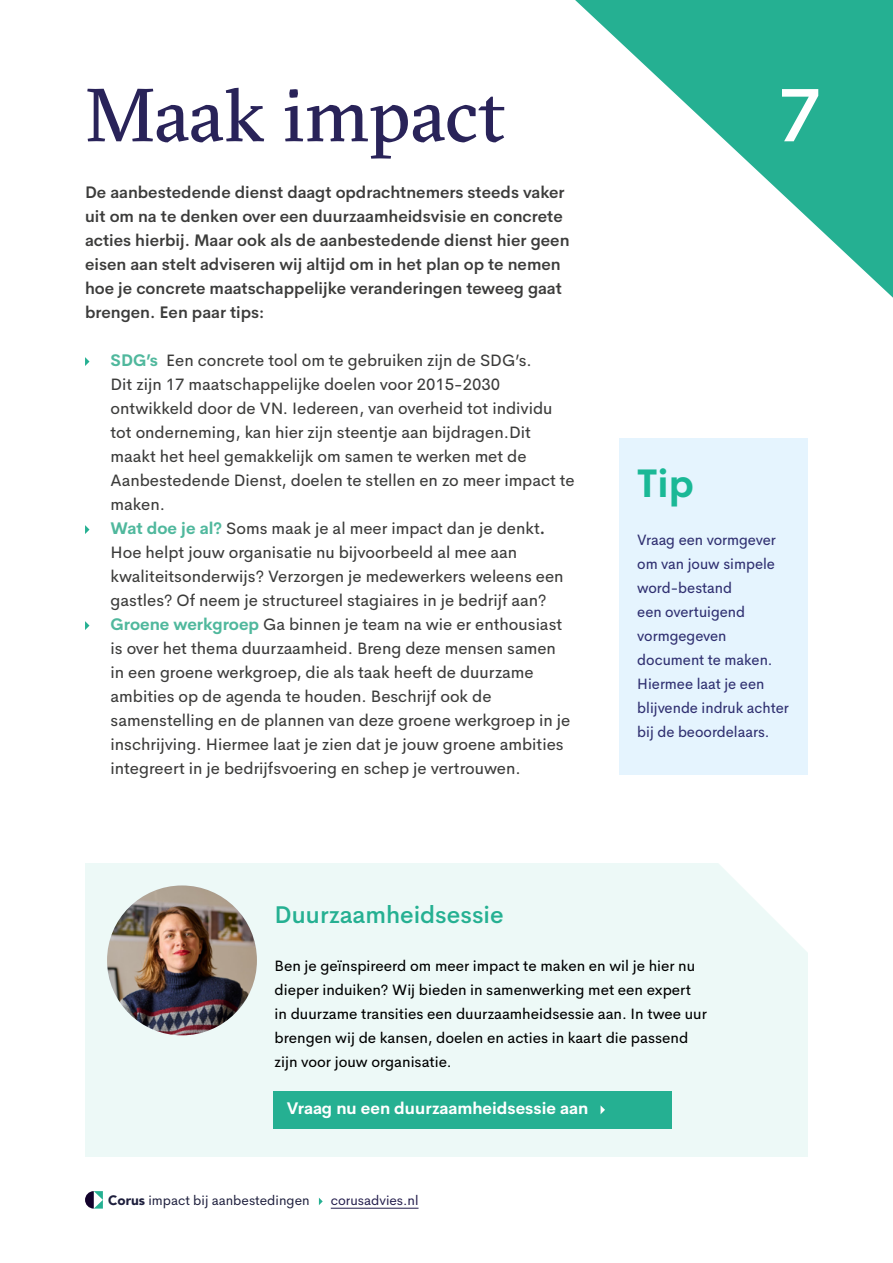
<style>
.page{position:relative;width:893px;height:1263px;background:#fff}
.page>*{position:absolute;margin:0;border:0;box-sizing:border-box;transform-origin:0 0}
.t1{font:75px "GT Sectra";color:#292359}
.t2{font:500 75px "Cerebri Sans Pro";color:#fff}
.t3{font:700 39px "Cerebri Sans Pro";color:#1ab896}
.t4{font:500 24px "Cerebri Sans Pro";color:#25b092}
.t5{font:16.5px/24px "Cerebri Sans Pro";color:#3c3c3b}
.t6{font:600 16.5px/24px "Cerebri Sans Pro";color:#3c3c3b}
.t7{font:700 16.5px "Cerebri Sans Pro";color:#fff}
.t8{font:15px/24px "Cerebri Sans Pro";color:#000}
.t9{font:15px/24px "Cerebri Sans Pro";color:#303071}
.t10{font:13.5px "Cerebri Sans Pro";color:#1e1f3d}
.t11{font:13.5px "Cerebri Sans Pro";color:#231d4c}
.s1{font-weight:700;color:#50b89d}
.s2{font-weight:700}
.s3{font-family:"Avenir LT Std";font-weight:900}
</style>
<div class="page">
<svg style="left:85px;top:1191px;width:18px;height:18px"></svg>
<hr style="left:331px;top:1208px;width:88px;height:1px;background:#231d4c">
<svg style="left:319px;top:1198px;width:4px;height:7px"></svg>
<svg style="left:575px;top:0;width:318px;height:298px"></svg>
<svg style="left:85px;top:357px;width:5px;height:9px"></svg>
<svg style="left:85px;top:525px;width:5px;height:9px"></svg>
<svg style="left:85px;top:621px;width:5px;height:9px"></svg>
<div style="left:85px;top:863px;width:723px;height:294px;background:#edf9f7"></div>
<div style="left:273px;top:1091px;width:399px;height:37px;background:#25b092"></div>
<svg style="left:601px;top:1106px;width:4px;height:8px"></svg>
<svg style="left:719px;top:863px;width:89px;height:89px"></svg>
<img style="left:107px;top:885px;width:150px;height:150px;border-radius:75px">
<div style="left:619px;top:439px;width:189px;height:336px;background:#e5f4fe"></div>
<h1 class="t1" style="left:85px;top:73px;width:421px">Maak impact</h1>
<p class="t6" style="left:85px;top:179px;width:486px">De aanbestedende dienst daagt opdrachtnemers steeds vaker uit om na te denken over een duurzaamheidsvisie en concrete acties hierbij. Maar ook als de aanbestedende dienst hier geen eisen aan stelt adviseren wij altijd om in het plan op te nemen hoe je concrete maatschappelijke veranderingen teweeg gaat brengen. Een paar tips:</p>
<p class="t5" style="left:111px;top:347px;width:466px"><span class="s1">SDG’s</span> Een concrete tool om te gebruiken zijn de SDG’s.<br>Dit zijn 17 maatschappelijke doelen voor 2015-2030 ontwikkeld door de VN. Iedereen, van overheid tot individu tot onderneming, kan hier zijn steentje aan bijdragen.Dit maakt het heel gemakkelijk om samen te werken met de Aanbestedende Dienst, doelen te stellen en zo meer impact te maken.<br><span class="s1">Wat doe je al?</span> Soms maak je al meer impact dan je denkt<span class="s2">.<br></span>Hoe helpt jouw organisatie nu bijvoorbeeld al mee aan kwaliteitsonderwijs? Verzorgen je medewerkers weleens een gastles? Of neem je structureel stagiaires in je bedrijf aan?<br><span class="s1">Groene werkgroep</span> Ga binnen je team na wie er enthousiast is over het thema duurzaamheid. Breng deze mensen samen<br>in een groene werkgroep, die als taak heeft de duurzame ambities op de agenda te houden. Beschrijf ook de samenstelling en de plannen van deze groene werkgroep in je inschrijving. Hiermee laat je zien dat je jouw groene ambities integreert in je bedrijfsvoering en schep je vertrouwen.</p>
<h1 class="t2" style="left:778px;top:56px;width:45px">7</h1>
<h2 class="t3" style="left:637px;top:452px;width:58px">Tip</h2>
<p class="t9" style="left:637px;top:527px;width:153px">Vraag een vormgever om van jouw simpele word-bestand<br>een overtuigend vormgegeven document te maken.<br>Hiermee laat je een blijvende indruk achter bij de beoordelaars.</p>
<h3 class="t4" style="left:275px;top:896px;width:231px">Duurzaamheidsessie</h3>
<p class="t8" style="left:275px;top:953px;width:434px">Ben je geïnspireerd om meer impact te maken en wil je hier nu dieper induiken? Wij bieden in samenwerking met een expert in duurzame transities een duurzaamheidsessie aan. In twee uur brengen wij de kansen, doelen en acties in kaart die passend zijn voor jouw organisatie.</p>
<p class="t7" style="left:287px;top:1095px;width:303px">Vraag nu een duurzaamheidsessie aan</p>
<p class="t10" style="left:108px;top:1190px;width:203px"><span class="s3">Corus</span> impact bij aanbestedingen</p>
<p class="t11" style="left:331px;top:1190px;width:89px">corusadvies.nl</p>
</div>
